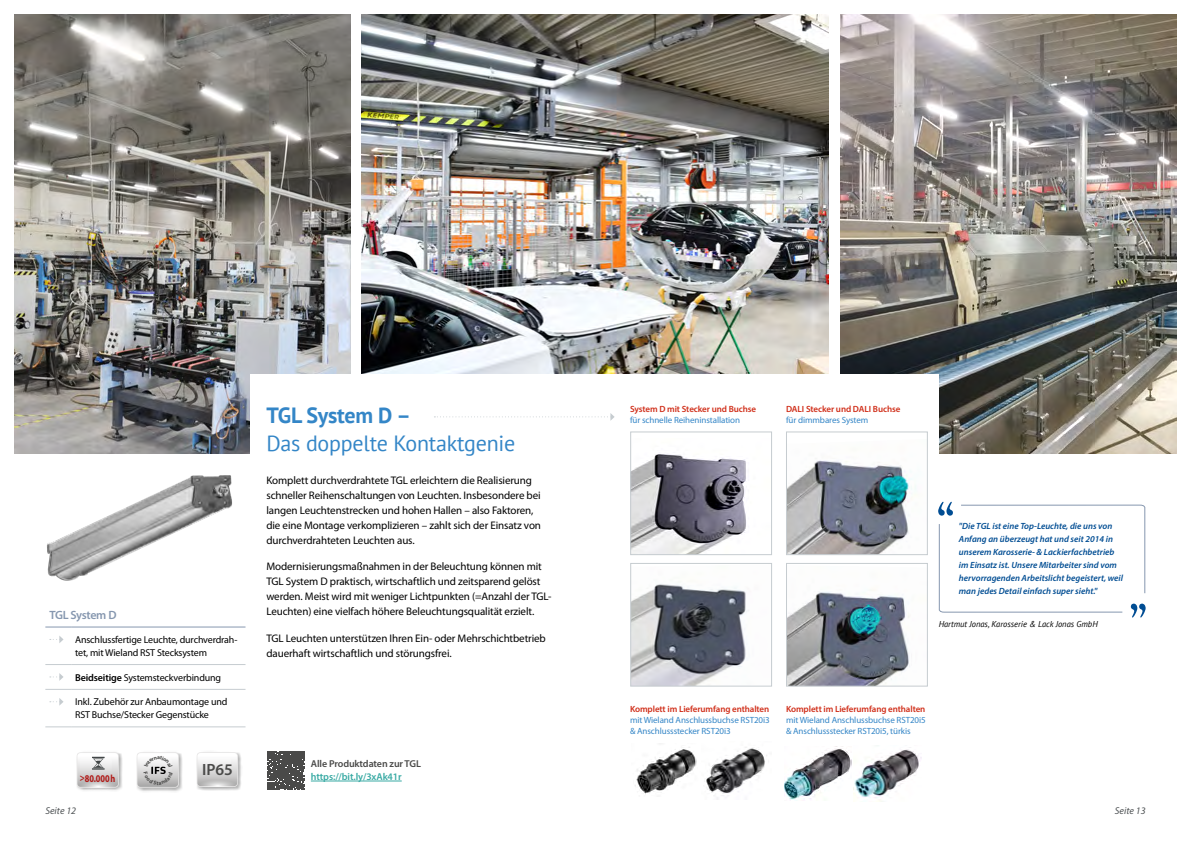
<style>
.page{position:relative;width:1191px;height:842px;background:#fff}
.page>*{position:absolute;margin:0;border:0;box-sizing:border-box;transform-origin:0 0}
.t1{font:22px "PT Sans";letter-spacing:-.01em;color:#3486c7}
.t2{font:700 22px "PT Sans";letter-spacing:-.01em;color:#3486c7}
.t3{font:600 16.3px "Myriad Pro";color:#4a4a49}
.t4{font:600 12px "Myriad Pro";letter-spacing:-.03em;color:#8697af}
.t5{font:11px/15px "Myriad Pro";letter-spacing:-.01em;color:#000}
.t6{font:700 10.4px "Myriad Pro";letter-spacing:-.01em;color:#b11917;scale:.8 1}
.t7{font:10px/13px "Myriad Pro";letter-spacing:-.015em;color:#000}
.t8{font:600 10px "Myriad Pro";letter-spacing:-.01em;color:#4a4a49}
.t9{font:600 10px "Myriad Pro";letter-spacing:-.01em;color:#39aaa4}
.t10{font:italic 10px "Myriad Pro";color:#505456}
.t11{font:italic 600 9px/13px "Myriad Pro";color:#004d93}
.t12{font:9px/10.8px "Myriad Pro";letter-spacing:-.01em;color:#3486c7}
.t13{font:600 9px "Myriad Pro";letter-spacing:-.01em;color:#d02e19}
.t14{font:italic 8.5px "PT Sans";color:#000}
.s1{font-weight:600}
</style>
<div class="page">
<img style="left:361px;top:14px;width:467px;height:360px">
<img style="left:840px;top:14px;width:336px;height:440px">
<img style="left:14px;top:14px;width:336px;height:440px">
<div style="left:250px;top:374px;width:688px;height:425px;background:#fff"></div>
<img style="left:632px;top:454px;width:114px;height:99px">
<div style="left:630px;top:431px;width:142px;height:124px;border:1px solid #c6ccd0"></div>
<img style="left:632px;top:584px;width:115px;height:100px">
<div style="left:630px;top:563px;width:142px;height:123px;border:1px solid #c6ccd0"></div>
<img style="left:788px;top:460px;width:128px;height:93px">
<div style="left:786px;top:431px;width:141px;height:124px;border:1px solid #c6ccd0"></div>
<img style="left:788px;top:590px;width:122px;height:94px">
<div style="left:786px;top:563px;width:141px;height:123px;border:1px solid #c6ccd0"></div>
<img style="left:784px;top:745px;width:137px;height:56px">
<img style="left:635px;top:743px;width:62px;height:51px">
<img style="left:704px;top:747px;width:63px;height:53px">
<svg style="left:45px;top:664px;width:26px;height:1px"></svg>
<hr style="left:71px;top:664px;width:174px;height:1px;background:#c6ccd0">
<svg style="left:45px;top:689px;width:26px;height:1px"></svg>
<hr style="left:71px;top:689px;width:174px;height:1px;background:#c6ccd0">
<svg style="left:45px;top:727px;width:26px;height:1px"></svg>
<hr style="left:71px;top:727px;width:174px;height:1px;background:#c6ccd0">
<svg style="left:45px;top:627px;width:26px;height:1px"></svg>
<hr style="left:71px;top:627px;width:174px;height:1px;background:#8697af">
<svg style="left:50px;top:636px;width:14px;height:7px"></svg>
<svg style="left:50px;top:673px;width:13px;height:8px"></svg>
<svg style="left:50px;top:698px;width:14px;height:8px"></svg>
<svg style="left:938px;top:502px;width:207px;height:115px"></svg>
<img style="left:136px;top:753px;width:46px;height:39px">
<svg style="left:137px;top:752px;width:42px;height:36px"></svg>
<img style="left:196px;top:752px;width:45px;height:38px">
<div style="left:197px;top:752px;width:41px;height:35px;background:#e8e7e7;border-radius:4px"></div>
<svg style="left:197px;top:753px;width:40px;height:38px"></svg>
<img style="left:76px;top:753px;width:46px;height:37px">
<svg style="left:77px;top:752px;width:42px;height:36px"></svg>
<svg style="left:77px;top:753px;width:41px;height:38px"></svg>
<img style="left:47px;top:475px;width:185px;height:106px">
<svg style="left:434px;top:413px;width:180px;height:8px"></svg>
<svg style="left:267px;top:752px;width:37px;height:37px"></svg>
<hr style="left:311px;top:781px;width:91px;height:1px;background:#39aaa4">
<svg style="left:137px;top:753px;width:41px;height:34px"></svg>
<p class="t4" style="left:49px;top:607px;width:69px">TGL System D</p>
<p class="t7" style="left:75px;top:633px;width:164px">Anschlussfertige Leuchte, durchverdrah&shy;tet, mit Wieland RST Stecksystem</p>
<p class="t7" style="left:75px;top:670px;width:147px"><span class="s1">Beidseitige</span> Systemsteckverbindung</p>
<p class="t7" style="left:75px;top:695px;width:154px">Inkl. Zubehör zur Anbaumontage und<br>RST Buchse/Stecker Gegenstücke</p>
<p class="t6" style="left:80px;top:771px;width:46px">&gt;80.000h</p>
<h2 class="t3" style="left:202px;top:759px;width:32px">IP65</h2>
<h1 class="t2" style="left:266px;top:400px;width:146px">TGL System D –</h1>
<h1 class="t1" style="left:266px;top:429px;width:250px">Das doppelte Kontaktgenie</h1>
<p class="t5" style="left:266px;top:472px;width:276px">Komplett durchverdrahtete TGL erleichtern die Realisierung schneller Reihenschaltungen von Leuchten. Insbesondere bei langen Leuchtenstrecken und hohen Hallen – also Faktoren, die eine Montage verkomplizieren – zahlt sich der Einsatz von durchverdrahteten Leuchten aus.</p>
<p class="t5" style="left:266px;top:559px;width:286px">Modernisierungsmaßnahmen in der Beleuchtung können mit TGL System D praktisch, wirtschaftlich und zeitsparend gelöst werden. Meist wird mit weniger Lichtpunkten (=Anzahl der TGL-Leuchten) eine vielfach höhere Beleuchtungsqualität erzielt.</p>
<p class="t5" style="left:266px;top:630px;width:281px">TGL Leuchten unterstützen Ihren Ein- oder Mehrschichtbetrieb dauerhaft wirtschaftlich und störungsfrei.</p>
<p class="t8" style="left:311px;top:757px;width:112px">Alle Produktdaten zur TGL</p>
<p class="t9" style="left:311px;top:770px;width:92px">https://bit.ly/3xAk41r</p>
<p class="t13" style="left:630px;top:403px;width:128px">System D mit Stecker und Buchse</p>
<p class="t12" style="left:630px;top:414px;width:112px">für schnelle Reiheninstallation</p>
<p class="t13" style="left:786px;top:403px;width:116px">DALI Stecker und DALI Buchse</p>
<p class="t12" style="left:786px;top:414px;width:84px">für dimmbares System</p>
<p class="t11" style="left:959px;top:520px;width:166px">"Die TGL ist eine Top-Leuchte, die uns von Anfang an überzeugt hat und seit 2014 in unserem Karosserie- &amp; Lackierfachbetrieb im Einsatz ist. Unsere Mitarbeiter sind vom hervorragenden Arbeitslicht begeistert, weil man jedes Detail einfach super sieht."</p>
<p class="t14" style="left:938px;top:618px;width:161px">Hartmut Jonas, Karosserie &amp; Lack Jonas GmbH</p>
<p class="t13" style="left:630px;top:703px;width:141px">Komplett im Lieferumfang enthalten</p>
<p class="t12" style="left:630px;top:714px;width:141px">mit Wieland Anschlussbuchse RST20i3 &amp; Anschlussstecker RST20i3</p>
<p class="t13" style="left:786px;top:703px;width:141px">Komplett im Lieferumfang enthalten</p>
<p class="t12" style="left:786px;top:714px;width:141px">mit Wieland Anschlussbuchse RST20i5 &amp; Anschlussstecker RST20i5, türkis</p>
<p class="t10" style="left:45px;top:804px;width:32px">Seite 12</p>
<p class="t10" style="left:1114px;top:804px;width:32px">Seite 13</p>
</div>
